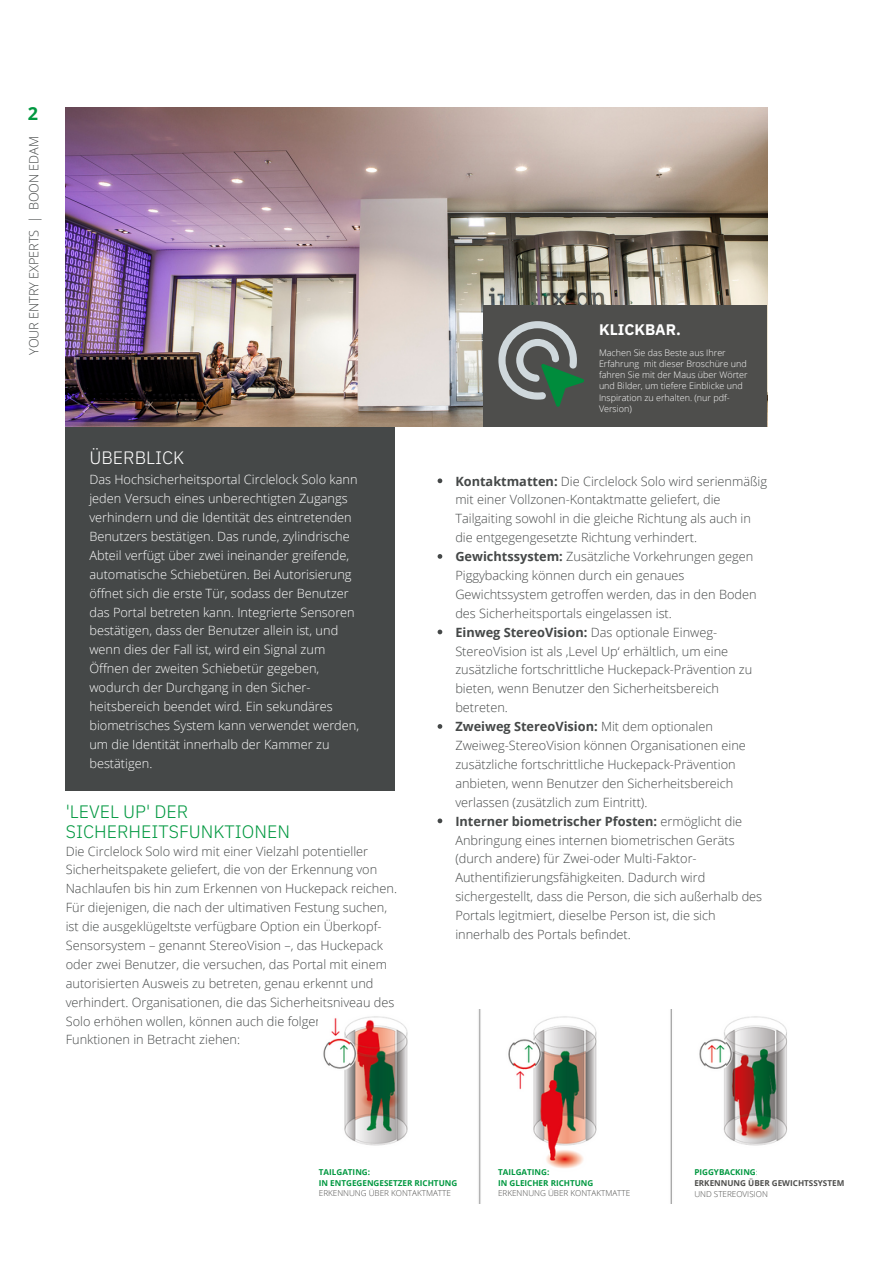
<style>
.page{position:relative;width:894px;height:1264px;background:#fff}
.page>*{position:absolute;margin:0;border:0;box-sizing:border-box;transform-origin:0 0}
.t1{font:300 18px/20.1px "IBM Plex Sans";color:#009840}
.t2{font:300 18px "IBM Plex Sans";color:#fff}
.t3{font:700 18px "Open Sans";color:#009840}
.t4{font:700 15.3px "IBM Plex Sans";color:#fff}
.t5{font:300 12.75px/18.9px "Open Sans";color:#454848}
.t6{font:300 12.75px/18.9px "Open Sans";color:#fff}
.t7{font:300 9px/11.2px "Open Sans";color:#fff}
.t8{font:700 8.1px "Open Sans";color:#009840}
.t9{font:300 8.1px "Open Sans";color:#4e4e4c}
.t10{font:700 8.1px "Open Sans";color:#4e4e4c}
.s1{font-weight:700}
.s2{font-weight:300}
</style>
<div class="page">
<div style="left:66px;top:426px;width:328px;height:365px;background:#454848"></div>
<img style="left:66px;top:107px;width:701px;height:319px">
<svg style="left:437px;top:478px;width:5px;height:5px"></svg>
<svg style="left:437px;top:554px;width:5px;height:4px"></svg>
<svg style="left:437px;top:629px;width:5px;height:5px"></svg>
<svg style="left:437px;top:724px;width:5px;height:4px"></svg>
<svg style="left:437px;top:818px;width:5px;height:5px"></svg>
<img style="left:323px;top:1009px;width:464px;height:194px">
<div style="left:483px;top:305px;width:284px;height:122px;background:#4e4e4c"></div>
<svg style="left:498px;top:321px;width:86px;height:86px"></svg>
<p class="t3" style="left:28px;top:100px;width:12px">2</p>
<p class="t5" style="left:24px;top:355px;width:220px;rotate:-90deg">YOUR ENTRY EXPERTS | BOON EDAM</p>
<p class="t2" style="left:89px;top:446px;width:96px">ÜBERBLICK</p>
<p class="t6" style="left:89px;top:470px;width:269px">Das Hochsicherheitsportal Circlelock Solo kann jeden Versuch eines unberechtigten Zugangs verhindern und die Identität des eintretenden Benutzers bestätigen. Das runde, zylindrische Abteil verfügt über zwei ineinander greifende, automatische Schiebetüren. Bei Autorisierung öffnet sich die erste Tür, sodass der Benutzer das Portal betreten kann. Integrierte Sensoren</p>
<p class="t6" style="left:89px;top:621px;width:271px">bestätigen, dass der Benutzer allein ist, und wenn dies der Fall ist, wird ein Signal zum Öffnen der zweiten Schiebetür gegeben, wodurch der Durchgang in den Sicher&shy;heitsbereich beendet wird. Ein sekundäres biometrisches System kann verwendet werden, um die Identität innerhalb der Kammer zu bestätigen.</p>
<p class="t1" style="left:66px;top:801px;width:226px">'LEVEL UP' DER<br>SICHERHEITSFUNKTIONEN</p>
<p class="t5" style="left:66px;top:841px;width:333px">Die Circlelock Solo wird mit einer Vielzahl potentieller Sicherheitspakete geliefert, die von der Erkennung von Nachlaufen bis hin zum Erkennen von Huckepack reichen.<br>Für diejenigen, die nach der ultimativen Festung suchen, ist die ausgeklügeltste verfügbare Option ein Überkopf-Sensorsystem – genannt StereoVision –, das Huckepack oder zwei Benutzer, die versuchen, das Portal mit einem autorisierten Ausweis zu betreten, genau erkennt und verhindert. Organisationen, die das Sicherheitsniveau des Solo erhöhen wollen, können auch die folgenden Funktionen in Betracht ziehen:</p>
<p class="t4" style="left:599px;top:319px;width:83px">KLICKBAR.</p>
<p class="t7" style="left:599px;top:346px;width:150px">Machen Sie das Beste aus Ihrer<br>Erfahrung mit dieser Broschüre und fahren Sie mit der Maus über Wörter und Bilder, um tiefere Einblicke und<br>Inspiration zu erhalten. (nur pdf-<br>Version)</p>
<p class="t5" style="left:455px;top:471px;width:313px"><span class="s1">Kontaktmatten:</span> Die Circlelock Solo wird serienmäßig mit einer Vollzonen-Kontaktmatte geliefert, die Tailgaiting sowohl in die gleiche Richtung als auch in die entgegengesetzte Richtung verhindert.</p>
<p class="t5" style="left:455px;top:546px;width:302px"><span class="s1">Gewichtssystem:</span> Zusätzliche Vorkehrungen gegen Piggybacking können durch ein genaues Gewichtssystem getroffen werden, das in den Boden des Sicherheitsportals eingelassen ist.</p>
<p class="t5" style="left:455px;top:622px;width:298px"><span class="s1">Einweg StereoVision:</span> Das optionale Einweg-StereoVision ist als ‚Level Up‘ erhältlich, um eine zusätzliche fortschrittliche Huckepack-Prävention zu bieten, wenn Benutzer den Sicherheitsbereich betreten.</p>
<p class="t5" style="left:455px;top:716px;width:292px"><span class="s1">Zweiweg StereoVision:</span> Mit dem optionalen Zweiweg-StereoVision können Organisationen eine zusätzliche fortschrittliche Huckepack-Prävention anbieten, wenn Benutzer den Sicherheitsbereich verlassen (zusätzlich zum Eintritt).</p>
<p class="t5" style="left:455px;top:811px;width:308px"><span class="s1">Interner biometrischer Pfosten:</span> ermöglicht die Anbringung eines internen biometrischen Geräts (durch andere) für Zwei-oder Multi-Faktor-Authentifizierungsfähigkeiten. Dadurch wird sichergestellt, dass die Person, die sich außerhalb des Portals legitmiert, dieselbe Person ist, die sich innerhalb des Portals befindet.</p>
<p class="t8" style="left:319px;top:1166px;width:53px">TAILGATING:</p>
<p class="t8" style="left:319px;top:1176px;width:140px">IN ENTGEGENGESETZER RICHTUNG</p>
<p class="t9" style="left:319px;top:1187px;width:134px">ERKENNUNG ÜBER KONTAKTMATTE</p>
<p class="t8" style="left:498px;top:1166px;width:53px">TAILGATING:</p>
<p class="t8" style="left:498px;top:1176px;width:97px">IN GLEICHER RICHTUNG</p>
<p class="t9" style="left:498px;top:1187px;width:134px">ERKENNUNG ÜBER KONTAKTMATTE</p>
<p class="t8" style="left:694px;top:1166px;width:65px">PIGGYBACKING<span class="s2">:</span></p>
<p class="t10" style="left:694px;top:1177px;width:151px">ERKENNUNG ÜBER GEWICHTSSYSTEM</p>
<p class="t9" style="left:694px;top:1187px;width:75px">UND STEREOVISION</p>
</div>
